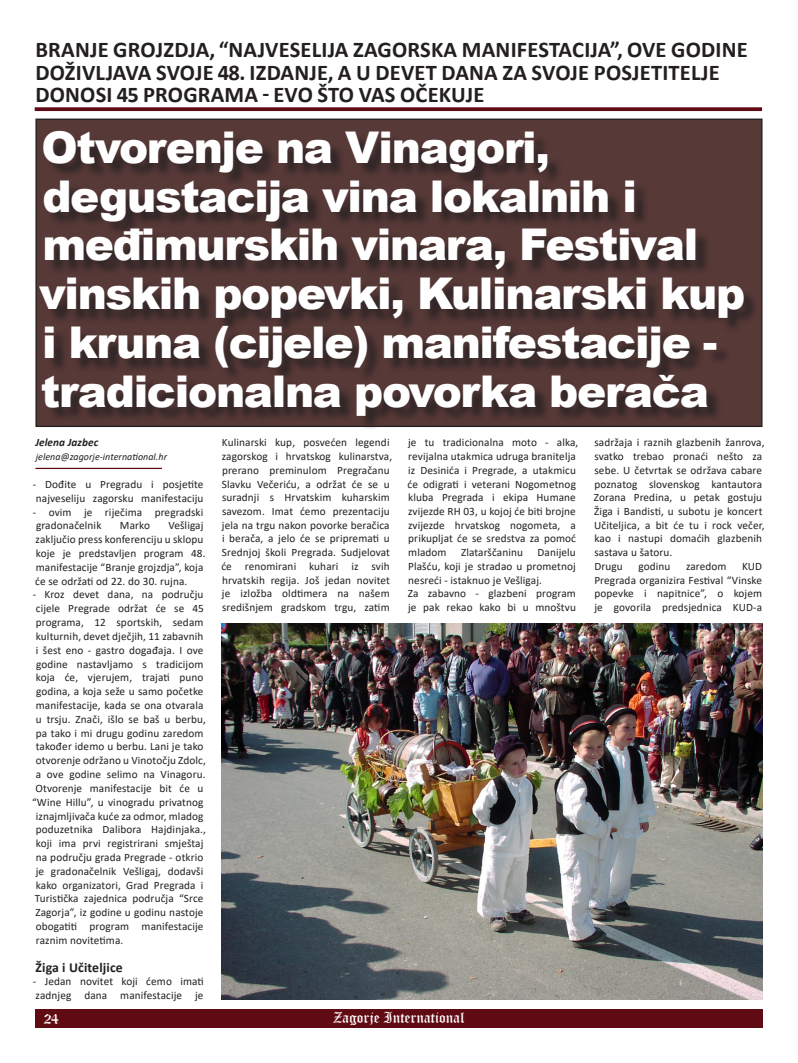
<style>
.page{position:relative;width:798px;height:1063px;background:#fff}
.page>*{position:absolute;margin:0;border:0;box-sizing:border-box;transform-origin:0 0}
.t1{font:900 43.75px/48.8px "Arial";letter-spacing:-.03em;color:#fff}
.t2{font:700 22.5px/22.5px "Calibri";letter-spacing:.01em;color:#231f20}
.t3{font:15px "Old English Text";color:#fff}
.t4{font:700 13.75px "Calibri";letter-spacing:.01em;color:#231f20}
.t5{font:11.25px/13.8px "Calibri";letter-spacing:.01em;color:#231f20}
.t6{font:italic 700 11.25px "Calibri";letter-spacing:.005em;color:#231f20}
.t7{font:italic 10px "Calibri";letter-spacing:.005em;color:#231f20}
</style>
<div class="page">
<div style="left:35px;top:1009px;width:727px;height:19px;background:#600a14"></div>
<div style="left:36px;top:119px;width:725px;height:307px;background:#573937"></div>
<div style="left:42px;top:134px;width:716px;height:297px;background:#231f20;opacity:.75"></div>
<hr style="left:35px;top:468px;width:127px;height:1px;background:#600a14">
<svg style="left:35px;top:107px;width:726px;height:4px;background:#6b1c25"></svg>
<img style="left:221px;top:624px;width:541px;height:375px">
<p class="t2" style="left:35px;top:38px;width:713px">BRANJE GROJZDJA, “NAJVESELIJA ZAGORSKA MANIFESTACIJA”, OVE GODINE<br>DOŽIVLJAVA SVOJE 48. IZDANJE, A U DEVET DANA ZA SVOJE POSJETITELJE<br>DONOSI 45 PROGRAMA - EVO ŠTO VAS OČEKUJE</p>
<p class="t1" style="left:39px;top:122px;width:707px">Otvorenje na Vinagori, degustacija vina lokalnih i međimurskih vinara, Festival vinskih popevki, Kulinarski kup i kruna (cijele) manifestacije - tradicionalna povorka berača</p>
<p class="t6" style="left:35px;top:435px;width:64px">Jelena Jazbec</p>
<p class="t7" style="left:36px;top:450px;width:133px">jelena@zagorje-international.hr</p>
<p class="t5" style="left:33px;top:477px;width:172px">- Dođite u Pregradu i posjetite najveseliju zagorsku manifestaciju</p>
<p class="t5" style="left:33px;top:505px;width:172px">- ovim je riječima pregradski gradonačelnik</p>
<p class="t5" style="left:221px;top:436px;width:172px">Kulinarski kup, posvećen legendi zagorskog i hrvatskog kulinarstva, prerano preminulom Pregračanu Slavku Večeriću, a održat će se u suradnji s Hrvatskim kuharskim savezom. Imat ćemo prezentaciju jela na trgu nakon povorke beračica i berača, a jelo će se pripremati u Srednjoj školi Pregrada. Sudjelovat će renomirani kuhari iz svih hrvatskih regija. Još jedan novitet je izložba oldtimera na našem središnjem gradskom trgu, zatim</p>
<p class="t5" style="left:407px;top:436px;width:172px">je tu tradicionalna moto - alka, revijalna utakmica udruga branitelja iz Desinića i Pregrade, a utakmicu će odigrati i veterani Nogometnog kluba Pregrada i ekipa Humane zvijezde RH 03, u kojoj će biti brojne zvijezde hrvatskog nogometa, a prikupljat će se sredstva za pomoć mladom</p>
<p class="t5" style="left:593px;top:436px;width:172px">sadržaja i raznih glazbenih žanrova, svatko trebao pronaći nešto za sebe. U četvrtak se održava cabare poznatog slovenskog kantautora<br>Zorana Predina, u petak gostuju<br>Žiga i Bandisti, u subotu je koncert<br>Učiteljica, a bit će tu i rock večer, kao i nastupi domaćih glazbenih sastava u šatoru.</p>
<p class="t5" style="left:594px;top:559px;width:30px">Drugu</p>
<p class="t5" style="left:638px;top:559px;width:34px">godinu</p>
<p class="t5" style="left:685px;top:559px;width:42px">zaredom</p>
<p class="t5" style="left:35px;top:518px;width:172px;text-indent:133px">Vešligaj zaključio press konferenciju u sklopu koje je predstavljen program 48. manifestacije “Branje grojzdja”, koja će se održati od 22. do 30. rujna.</p>
<p class="t5" style="left:33px;top:588px;width:172px">- Kroz devet dana, na području</p>
<p class="t5" style="left:36px;top:601px;width:169px">cijele Pregrade održat će se 45</p>
<p class="t5" style="left:36px;top:615px;width:169px">programa, 12 sportskih, sedam</p>
<p class="t5" style="left:36px;top:629px;width:169px">kulturnih, devet dječjih, 11 zabavnih</p>
<p class="t5" style="left:36px;top:643px;width:169px">i šest eno - gastro događaja. I ove</p>
<p class="t5" style="left:36px;top:657px;width:169px">godine nastavljamo s tradicijom</p>
<p class="t5" style="left:36px;top:670px;width:169px">koja će, vjerujem, trajati puno</p>
<p class="t5" style="left:36px;top:684px;width:169px">godina, a koja seže u samo početke</p>
<p class="t5" style="left:36px;top:698px;width:169px">manifestacije, kada se ona otvarala</p>
<p class="t5" style="left:36px;top:712px;width:171px">u trsju. Znači, išlo se baš u berbu,</p>
<p class="t5" style="left:36px;top:726px;width:169px">pa tako i mi drugu godinu zaredom</p>
<p class="t5" style="left:36px;top:740px;width:169px">također idemo u berbu. Lani je tako</p>
<p class="t5" style="left:36px;top:753px;width:172px">otvorenje održano u Vinotočju Zdolc,</p>
<p class="t5" style="left:36px;top:767px;width:171px">a ove godine selimo na Vinagoru.</p>
<p class="t5" style="left:36px;top:781px;width:169px">Otvorenje manifestacije bit će u</p>
<p class="t5" style="left:32px;top:795px;width:173px">“Wine Hillu”, u vinogradu privatnog</p>
<p class="t5" style="left:36px;top:809px;width:169px">iznajmljivača kuće za odmor, mladog</p>
<p class="t5" style="left:36px;top:822px;width:171px">poduzetnika Dalibora Hajdinjaka.,</p>
<p class="t5" style="left:36px;top:836px;width:169px">koji ima prvi registrirani smještaj</p>
<p class="t5" style="left:36px;top:850px;width:169px">na području grada Pregrade - otkrio</p>
<p class="t5" style="left:36px;top:864px;width:169px">je gradonačelnik Vešligaj, dodavši</p>
<p class="t5" style="left:36px;top:878px;width:169px">kako organizatori, Grad Pregrada i</p>
<p class="t5" style="left:35px;top:892px;width:170px">Turistička zajednica područja “Srce</p>
<p class="t5" style="left:35px;top:905px;width:169px">Zagorja”, iz godine u godinu nastoje</p>
<p class="t5" style="left:36px;top:919px;width:169px">obogatiti program manifestacije</p>
<p class="t5" style="left:36px;top:933px;width:89px">raznim novitetima.</p>
<p class="t4" style="left:36px;top:957px;width:89px">Žiga i Učiteljice</p>
<p class="t5" style="left:33px;top:974px;width:172px">- Jedan novitet koji ćemo imati zadnjeg dana manifestacije je</p>
<p class="t5" style="left:120px;top:518px;width:32px">Marko</p>
<p class="t5" style="left:461px;top:545px;width:63px">Zlatarščaninu</p>
<p class="t5" style="left:408px;top:545px;width:169px;text-align:justify;text-indent:129px">Danijelu Plašću, koji je stradao u prometnoj nesreći - istaknuo je Vešligaj.</p>
<p class="t5" style="left:407px;top:586px;width:169px">Za zabavno - glazbeni program je pak rekao kako bi u mnoštvu</p>
<p class="t5" style="left:594px;top:559px;width:169px;text-align:justify;text-indent:148px">KUD Pregrada organizira Festival “Vinske popevke i napitnice”, o kojem je govorila predsjednica KUD-a</p>
<h3 class="t3" style="left:44px;top:1009px;width:17px">24</h3>
<h3 class="t3" style="left:333px;top:1008px;width:133px">Zagorje International</h3>
</div>
